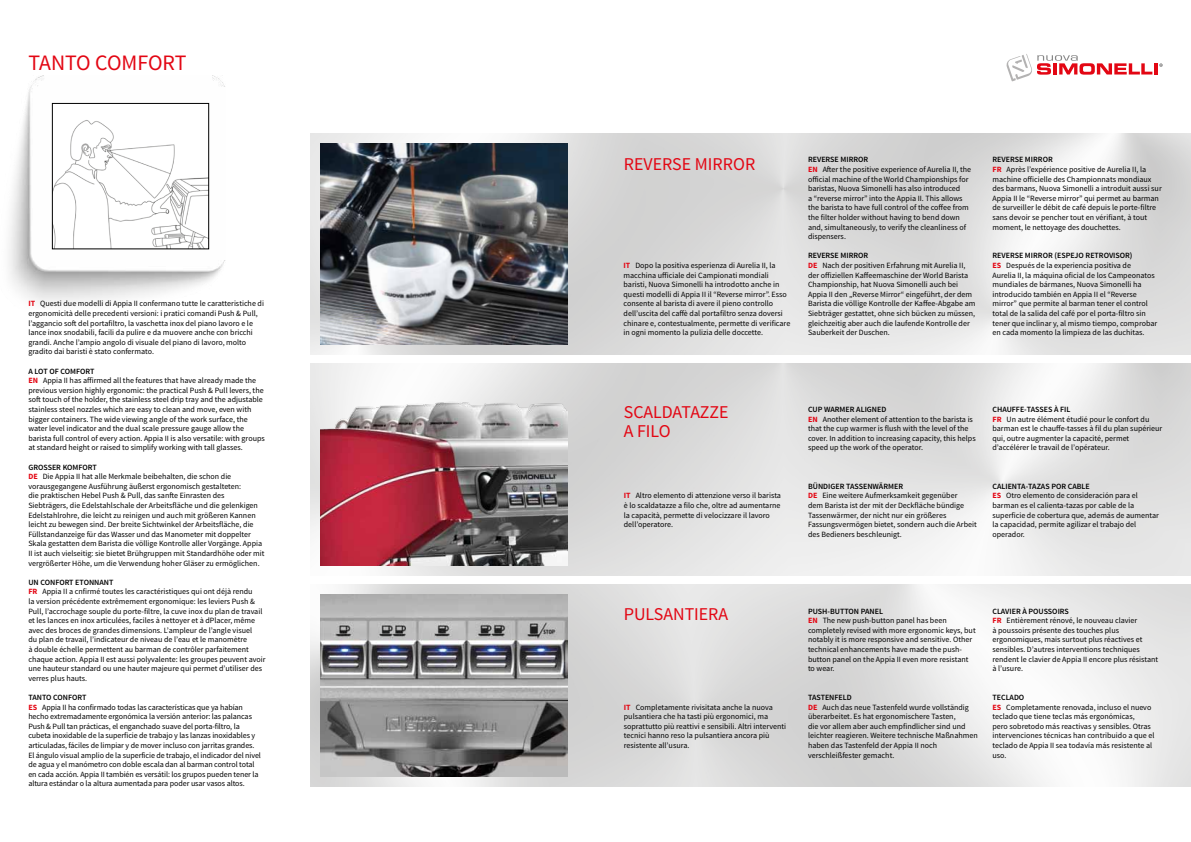
<style>
.page{position:relative;width:1191px;height:842px;background:#fff}
.page>*{position:absolute;margin:0;border:0;box-sizing:border-box;transform-origin:0 0}
.t1{font:22px "Source Sans Pro";letter-spacing:-.005em;color:#e30613}
.t2{font:18px/19px "Source Sans Pro";color:#e30613}
.t3{font:8px/9.6px "Source Sans Pro";color:#000}
.s1{font-weight:700;color:#e30613}
.s2{font-weight:600}
</style>
<div class="page">
<svg style="left:1006px;top:54px;width:156px;height:27px"></svg>
<img style="left:9px;top:76px;width:216px;height:227px">
<img style="left:54px;top:105px;width:153px;height:142px">
<div style="left:52px;top:103px;width:157px;height:146px;border:1px solid #000"></div>
<img style="left:311px;top:133px;width:879px;height:221px">
<img style="left:321px;top:143px;width:246px;height:202px">
<img style="left:311px;top:364px;width:879px;height:211px">
<img style="left:321px;top:373px;width:246px;height:192px">
<img style="left:311px;top:585px;width:879px;height:202px">
<img style="left:321px;top:594px;width:246px;height:183px">
<h1 class="t1" style="left:28px;top:49px;width:160px">TANTO COMFORT</h1>
<p class="t3" style="left:28px;top:299px;width:237px"><span class="s1">IT</span> Questi due modelli di Appia II confermano tutte le caratteristiche di ergonomicità delle precedenti versioni: i pratici comandi Push &amp; Pull, l’aggancio soft del portafiltro, la vaschetta inox del piano lavoro e le lance inox snodabili, facili da pulire e da muovere anche con bricchi grandi. Anche l’ampio angolo di visuale del piano di lavoro, molto gradito dai baristi è stato confermato.</p>
<p class="t3" style="left:28px;top:366px;width:238px"><span class="s2">A LOT OF COMFORT<br></span><span class="s1">EN</span> Appia II has affirmed all the features that have already made the previous version highly ergonomic: the practical Push &amp; Pull levers, the soft touch of the holder, the stainless steel drip tray and the adjustable stainless steel nozzles which are easy to clean and move, even with bigger containers. The wide viewing angle of the work surface, the water level indicator and the dual scale pressure gauge allow the barista full control of every action. Appia II is also versatile: with groups at standard height or raised to simplify working with tall glasses.</p>
<p class="t3" style="left:28px;top:462px;width:238px"><span class="s2">GROSSER KOMFORT<br></span><span class="s1">DE</span> Die Appia II hat alle Merkmale beibehalten, die schon die vorausgegangene Ausführung äußerst ergonomisch gestalteten:<br>die praktischen Hebel Push &amp; Pull, das sanfte Einrasten des Siebträgers, die Edelstahlschale der Arbeitsfläche und die gelenkigen Edelstahlrohre, die leicht zu reinigen und auch mit größeren Kannen leicht zu bewegen sind. Der breite Sichtwinkel der Arbeitsfläche, die Füllstandanzeige für das Wasser und das Manometer mit doppelter Skala gestatten dem Barista die völlige Kontrolle aller Vorgänge. Appia II ist auch vielseitig: sie bietet Brühgruppen mit Standardhöhe oder mit vergrößerter Höhe, um die Verwendung hoher Gläser zu ermöglichen.</p>
<p class="t3" style="left:28px;top:577px;width:239px"><span class="s2">UN CONFORT ETONNANT<br></span><span class="s1">FR</span> Appia II a cnfirmé toutes les caractéristiques qui ont déjà rendu<br>la version précédente extrêmement ergonomique: les leviers Push &amp; Pull, l’accrochage souple du porte-filtre, la cuve inox du plan de travail et les lances en inox articulées, faciles à nettoyer et à dPlacer, même avec des broces de grandes dimensions. L’ampleur de l’angle visuel<br>du plan de travail, l’indicateur de niveau de l’eau et le manomètre<br>à double échelle permettent au barman de contrôler parfaitement chaque action. Appia II est aussi polyvalente: les groupes peuvent avoir une hauteur standard ou une hauter majeure qui permet d’utiliser des verres plus hauts.</p>
<p class="t3" style="left:28px;top:693px;width:234px"><span class="s2">TANTO CONFORT<br></span><span class="s1">ES</span> Appia II ha confirmado todas las características que ya habían hecho extremadamente ergonómica la versión anterior: las palancas Push &amp; Pull tan prácticas, el enganchado suave del porta-filtro, la cubeta inoxidable de la superficie de trabajo y las lanzas inoxidables y articuladas, fáciles de limpiar y de mover incluso con jarritas grandes.<br>El ángulo visual amplio de la superficie de trabajo, el indicador del nivel de agua y el manómetro con doble escala dan al barman control total en cada acción. Appia II también es versátil: los grupos pueden tener la altura estándar o la altura aumentada para poder usar vasos altos.</p>
<h2 class="t2" style="left:624px;top:155px;width:133px">REVERSE MIRROR</h2>
<p class="t3" style="left:623px;top:261px;width:168px"><span class="s1">IT</span> Dopo la positiva esperienza di Aurelia II, la macchina ufficiale dei Campionati mondiali baristi, Nuova Simonelli ha introdotto anche in questi modelli di Appia II il “Reverse mirror”. Esso consente al barista di avere il pieno controllo dell’uscita del caffè dal portafiltro senza doversi chinare e, contestualmente, permette di verificare in ogni momento la pulizia delle doccette.</p>
<p class="t3" style="left:808px;top:155px;width:165px"><span class="s2">REVERSE MIRROR<br></span><span class="s1">EN</span> After the positive experience of Aurelia II, the official machine of the World Championships for baristas, Nuova Simonelli has also introduced<br>a “reverse mirror” into the Appia II. This allows the barista to have full control of the coffee from the filter holder without having to bend down and, simultaneously, to verify the cleanliness of dispensers.</p>
<p class="t3" style="left:808px;top:251px;width:169px"><span class="s2">REVERSE MIRROR<br></span><span class="s1">DE</span> Nach der positiven Erfahrung mit Aurelia II, der offiziellen Kaffeemaschine der World Barista Championship, hat Nuova Simonelli auch bei Appia II den „Reverse Mirror“ eingeführt, der dem Barista die völlige Kontrolle der Kaffee-Abgabe am Siebträger gestattet, ohne sich bücken zu müssen, gleichzeitig aber auch die laufende Kontrolle der Sauberkeit der Duschen.</p>
<p class="t3" style="left:992px;top:155px;width:171px"><span class="s2">REVERSE MIRROR<br></span><span class="s1">FR</span> Après l’expérience positive de Aurelia II, la machine officielle des Championnats mondiaux des barmans, Nuova Simonelli a introduit aussi sur Appia II le “Reverse mirror” qui permet au barman de surveiller le débit de café depuis le porte-filtre sans devoir se pencher tout en vérifiant, à tout moment, le nettoyage des douchettes.</p>
<p class="t3" style="left:992px;top:251px;width:166px"><span class="s2">REVERSE MIRROR (ESPEJO RETROVISOR)<br></span><span class="s1">ES</span> Después de la experiencia positiva de<br>Aurelia II, la máquina oficial de los Campeonatos mundiales de bármanes, Nuova Simonelli ha introducido también en Appia II el “Reverse mirror” que permite al barman tener el control total de la salida del café por el porta-filtro sin tener que inclinar y, al mismo tiempo, comprobar en cada momento la limpieza de las duchitas.</p>
<h2 class="t2" style="left:624px;top:403px;width:106px">SCALDATAZZE<br>A FILO</h2>
<p class="t3" style="left:624px;top:491px;width:159px"><span class="s1">IT</span> Altro elemento di attenzione verso il barista è lo scaldatazze a filo che, oltre ad aumentarne la capacità, permette di velocizzare il lavoro dell’operatore.</p>
<p class="t3" style="left:808px;top:405px;width:169px"><span class="s2">CUP WARMER ALIGNED<br></span><span class="s1">EN</span> Another element of attention to the barista is that the cup warmer is flush with the level of the cover. In addition to increasing capacity, this helps speed up the work of the operator.</p>
<p class="t3" style="left:808px;top:481px;width:170px"><span class="s2">BÜNDIGER TASSENWÄRMER<br></span><span class="s1">DE</span> Eine weitere Aufmerksamkeit gegenüber<br>dem Barista ist der mit der Deckfläche bündige Tassenwärmer, der nicht nur ein größeres Fassungsvermögen bietet, sondern auch die Arbeit des Bedieners beschleunigt.</p>
<p class="t3" style="left:992px;top:405px;width:171px"><span class="s2">CHAUFFE-TASSES À FIL<br></span><span class="s1">FR</span> Un autre élément étudié pour le confort du barman est le chauffe-tasses à fil du plan supérieur qui, outre augmenter la capacité, permet d’accélérer le travail de l’opérateur.</p>
<p class="t3" style="left:992px;top:481px;width:168px"><span class="s2">CALIENTA-TAZAS POR CABLE<br></span><span class="s1">ES</span> Otro elemento de consideración para el barman es el calienta-tazas por cable de la superficie de cobertura que, además de aumentar la capacidad, permite agilizar el trabajo del operador.</p>
<p class="t3" style="left:992px;top:606px;width:167px"><span class="s2">CLAVIER À POUSSOIRS<br></span><span class="s1">FR</span> Entièrement rénové, le nouveau clavier<br>à poussoirs présente des touches plus ergonomiques, mais surtout plus réactives et sensibles. D’autres interventions techniques rendent le clavier de Appia II encore plus résistant à l’usure.</p>
<h2 class="t2" style="left:624px;top:604px;width:106px">PULSANTIERA</h2>
<p class="t3" style="left:808px;top:606px;width:169px"><span class="s2">PUSH-BUTTON PANEL<br></span><span class="s1">EN</span> The new push-button panel has been completely revised with more ergonomic keys, but notably it is more responsive and sensitive. Other technical enhancements have made the push&shy;button panel on the Appia II even more resistant to wear.</p>
<p class="t3" style="left:624px;top:702px;width:164px"><span class="s1">IT</span> Completamente rivisitata anche la nuova pulsantiera che ha tasti più ergonomici, ma soprattutto più reattivi e sensibili. Altri interventi tecnici hanno reso la pulsantiera ancora più resistente all’usura.</p>
<p class="t3" style="left:808px;top:693px;width:171px"><span class="s2">TASTENFELD<br></span><span class="s1">DE</span> Auch das neue Tastenfeld wurde vollständig überarbeitet. Es hat ergonomischere Tasten,<br>die vor allem aber auch empfindlicher sind und leichter reagieren. Weitere technische Maßnahmen haben das Tastenfeld der Appia II noch verschleißfester gemacht.</p>
<p class="t3" style="left:992px;top:693px;width:163px"><span class="s2">TECLADO<br></span><span class="s1">ES</span> Completamente renovada, incluso el nuevo teclado que tiene teclas más ergonómicas,<br>pero sobretodo más reactivas y sensibles. Otras intervenciones técnicas han contribuido a que el teclado de Appia II sea todavía más resistente al uso.</p>
</div>
